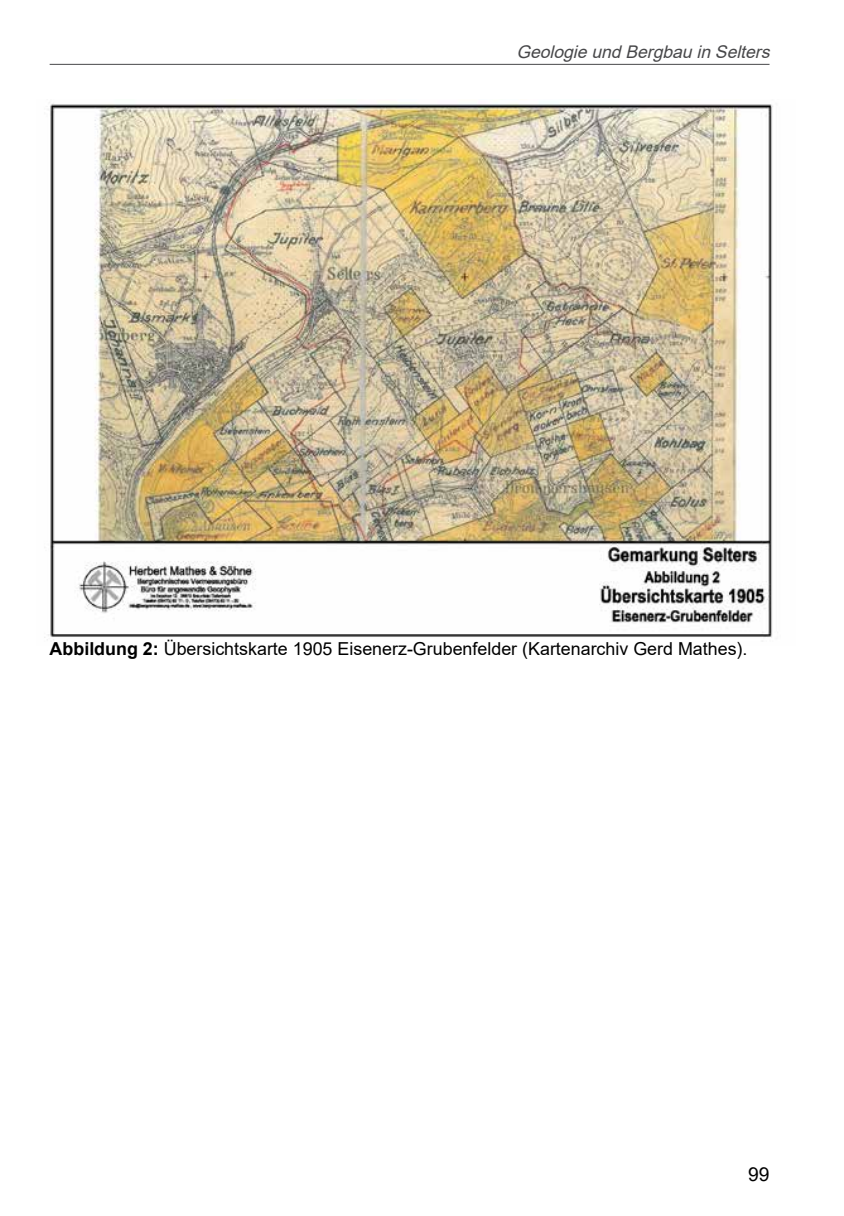
<style>
.page{position:relative;width:844px;height:1216px;background:#fff}
.page>*{position:absolute;margin:0;border:0;box-sizing:border-box;transform-origin:0 0}
.t1{font:19.25px "Arial";color:#000}
.t2{font:17.85px "Arial";color:#000}
.t3{font:italic 17.5px "Arial";color:#48484a}
.s1{font-weight:700}
</style>
<div class="page">
<hr style="left:50px;top:64px;width:719px;height:1px;background:#48484a">
<img style="left:44px;top:102px;width:729px;height:540px">
<p class="t3" style="left:516px;top:40px;width:260px">GeologieundBergbauinSelters</p>
<p class="t2" style="left:50px;top:636px;width:699px"><span class="s1">Abbildung 2:</span> Übersichtskarte 1905 Eisenerz-Grubenfelder (Kartenarchiv Gerd Mathes).</p>
<p class="t1" style="left:747px;top:1161px;width:23px">99</p>
</div>
